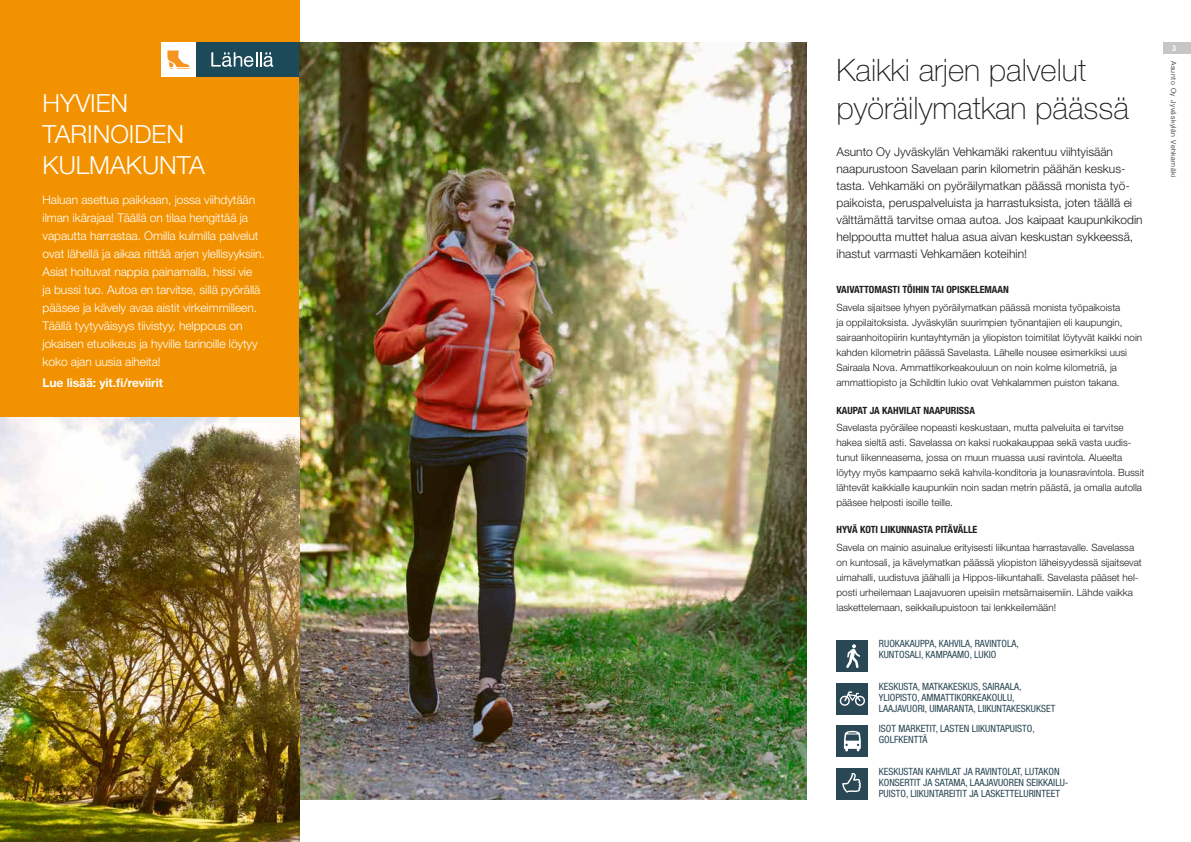
<style>
.page{position:relative;width:1191px;height:842px;background:#fff}
.page>*{position:absolute;margin:0;border:0;box-sizing:border-box;transform-origin:0 0}
.t1{font:100 31px/38px "Helvetica Neue LT Std";color:#1d1d1b}
.t2{font:300 25px/31px "Helvetica Neue LT Std";color:#fff}
.t3{font:300 12px/18px "Helvetica Neue LT Std";letter-spacing:-.005em;color:#fff}
.t4{font:300 12px/17px "Helvetica Neue LT Std";color:#1d1d1b}
.t5{font:700 12px "Helvetica Neue LT Std";letter-spacing:-.005em;color:#fff}
.t6{font:300 10px/15px "Helvetica Neue LT Std";color:#1d1d1b}
.t7{font:condensed 10px/11px "Helvetica Neue LT Std";color:#294754}
.t8{font:700 condensed 10px "Helvetica Neue LT Std";color:#1d1d1b}
.t9{font:700 condensed 8px "Helvetica Neue LT Std";color:#fff}
.t10{font:300 7px "Helvetica Neue LT Std";letter-spacing:.08em;color:#1d1d1b}
</style>
<div class="page">
<div style="left:1162px;top:43px;width:29px;height:11px;background:#c6c6c6"></div>
<div style="left:836px;top:725px;width:32px;height:32px;background:#294754"></div>
<svg style="left:844px;top:730px;width:17px;height:22px"></svg>
<div style="left:836px;top:683px;width:32px;height:31px;background:#294754"></div>
<svg style="left:839px;top:691px;width:26px;height:15px"></svg>
<div style="left:836px;top:640px;width:32px;height:32px;background:#294754"></div>
<svg style="left:846px;top:644px;width:14px;height:24px"></svg>
<div style="left:836px;top:768px;width:32px;height:31px;background:#294754"></div>
<svg style="left:842px;top:773px;width:19px;height:20px"></svg>
<div style="left:0;top:0;width:299px;height:417px;background:#f39200"></div>
<div style="left:195px;top:43px;width:104px;height:34px;background:#1c4a59"></div>
<div style="left:161px;top:43px;width:34px;height:34px;background:#fff"></div>
<svg style="left:211px;top:52px;width:62px;height:15px"></svg>
<svg style="left:167px;top:51px;width:22px;height:18px"></svg>
<img style="left:299px;top:43px;width:507px;height:756px">
<img style="left:0;top:417px;width:299px;height:425px">
<h2 class="t2" style="left:43px;top:87px;width:164px">HYVIEN<br>TARINOIDEN<br>KULMAKUNTA</h2>
<p class="t3" style="left:43px;top:190px;width:224px">Haluan asettua paikkaan, jossa viihdytään ilman ikärajaa! Täällä on tilaa hengittää ja vapautta harrastaa. Omilla kulmilla palvelut ovat lähellä ja aikaa riittää arjen ylellisyyksiin.<br>Asiat hoituvat nappia painamalla, hissi vie<br>ja bussi tuo. Autoa en tarvitse, sillä pyörällä pääsee ja kävely avaa aistit virkeimmilleen.<br>Täällä tyytyväisyys tiivistyy, helppous on jokaisen etuoikeus ja hyville tarinoille löytyy koko ajan uusia aiheita!</p>
<p class="t5" style="left:43px;top:375px;width:122px">Lue lisää: yit.fi/reviirit</p>
<h1 class="t1" style="left:836px;top:51px;width:294px">Kaikki arjen palvelut pyöräilymatkan päässä</h1>
<p class="t4" style="left:836px;top:143px;width:308px">Asunto Oy Jyväskylän Vehkamäki rakentuu viihtyisään naapurustoon Savelaan parin kilometrin päähän keskus&shy;tasta. Vehkamäki on pyöräilymatkan päässä monista työ&shy;paikoista, peruspalveluista ja harrastuksista, joten täällä ei välttämättä tarvitse omaa autoa. Jos kaipaat kaupunkikodin helppoutta muttet halua asua aivan keskustan sykkeessä, ihastut varmasti Vehkamäen koteihin!</p>
<p class="t8" style="left:836px;top:283px;width:174px">VAIVATTOMASTI TÖIHIN TAI OPISKELEMAAN</p>
<p class="t6" style="left:836px;top:299px;width:307px">Savela sijaitsee lyhyen pyöräilymatkan päässä monista työpaikoista<br>ja oppilaitoksista. Jyväskylän suurimpien työnantajien eli kaupungin, sairaanhoitopiirin kuntayhtymän ja yliopiston toimitilat löytyvät kaikki noin kahden kilometrin päässä Savelasta. Lähelle nousee esimerkiksi uusi Sairaala Nova. Ammattikorkeakouluun on noin kolme kilometriä, ja ammattiopisto ja Schildtin lukio ovat Vehkalammen puiston takana.</p>
<p class="t8" style="left:836px;top:404px;width:140px">KAUPAT JA KAHVILAT NAAPURISSA</p>
<p class="t6" style="left:836px;top:420px;width:309px">Savelasta pyöräilee nopeasti keskustaan, mutta palveluita ei tarvitse hakea sieltä asti. Savelassa on kaksi ruokakauppaa sekä vasta uudis&shy;tunut liikenneasema, jossa on muun muassa uusi ravintola. Alueelta löytyy myös kampaamo sekä kahvila-konditoria ja lounasravintola. Bussit lähtevät kaikkialle kaupunkiin noin sadan metrin päästä, ja omalla autolla pääsee helposti isoille teille.</p>
<p class="t8" style="left:836px;top:524px;width:142px">HYVÄ KOTI LIIKUNNASTA PITÄVÄLLE</p>
<p class="t6" style="left:836px;top:540px;width:307px">Savela on mainio asuinalue erityisesti liikuntaa harrastavalle. Savelassa on kuntosali, ja kävelymatkan päässä yliopiston läheisyydessä sijaitsevat uimahalli, uudistuva jäähalli ja Hippos-liikuntahalli. Savelasta pääset hel&shy;posti urheilemaan Laajavuoren upeisiin metsämaisemiin. Lähde vaikka laskettelemaan, seikkailupuistoon tai lenkkeilemään!</p>
<p class="t7" style="left:878px;top:638px;width:142px">RUOKAKAUPPA, KAHVILA, RAVINTOLA,<br>KUNTOSALI, KAMPAAMO, LUKIO</p>
<p class="t7" style="left:878px;top:681px;width:178px">KESKUSTA, MATKAKESKUS, SAIRAALA,<br>YLIOPISTO, AMMATTIKORKEAKOULU,<br>LAAJAVUORI, UIMARANTA, LIIKUNTAKESKUKSET</p>
<p class="t7" style="left:878px;top:723px;width:157px">ISOT MARKETIT, LASTEN LIIKUNTAPUISTO,<br>GOLFKENTTÄ</p>
<p class="t7" style="left:878px;top:766px;width:191px">KESKUSTAN KAHVILAT JA RAVINTOLAT, LUTAKON<br>KONSERTIT JA SATAMA, LAAJAVUOREN SEIKKAILU-<br>PUISTO, LIIKUNTAREITIT JA LASKETTELURINTEET</p>
<p class="t9" style="left:1172px;top:44px;width:5px">3</p>
<p class="t10" style="left:1177px;top:61px;width:118px;rotate:90deg">Asunto Oy Jyväskylän Vehkamäki</p>
</div>
